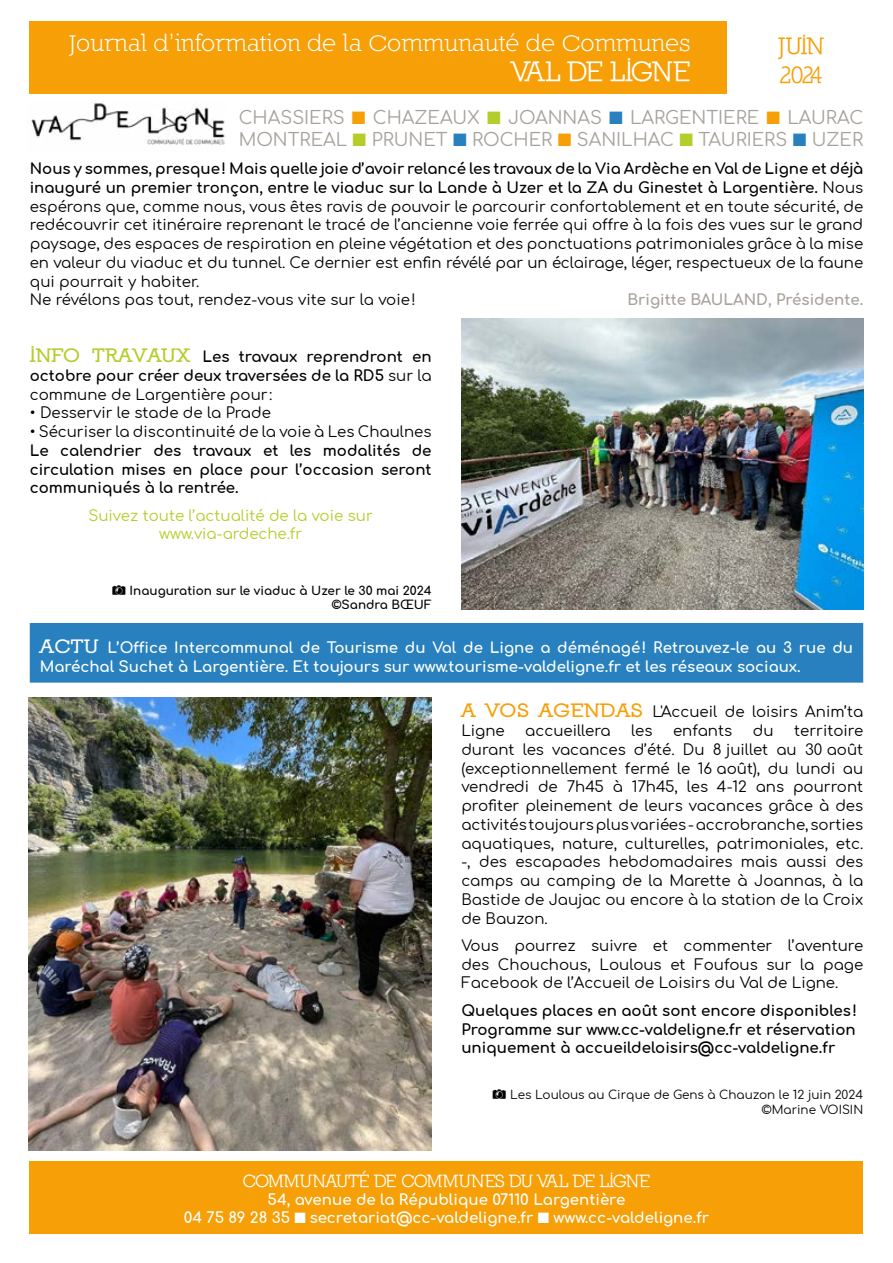
<style>
.page{position:relative;width:893px;height:1263px;background:#fff}
.page>*{position:absolute;margin:0;border:0;box-sizing:border-box;transform-origin:0 0}
.t1{font:700 28.5px "Nilland";letter-spacing:-.05em;color:#fff}
.t2{font:25.5px "Nilland Small Caps";color:#fff}
.t3{font:700 24px/28.8px "Nilland";letter-spacing:-.045em;color:#f69f07}
.t4{font:18px/21.6px "Comfortaa";color:#a7a19a}
.t5{font:700 18px "Nilland";color:#fff}
.t6{font:15px/18.8px "Comfortaa";color:#000}
.t7{font:700 15px/18.8px "Comfortaa";color:#000;text-align:justify}
.t8{font:700 15px/18px "Comfortaa";color:#fff;text-align:center}
.t9{font:15px/18.8px "Comfortaa";color:#b4cd29;text-align:center}
.t10{font:700 15px "Comfortaa";color:#a7a19a}
.t11{font:12px/14.4px "Comfortaa";color:#000;text-align:right}
.t12{font:700 12px/14.4px "Comfortaa";color:#000;text-align:right}
.s1{color:#f69f07}
.s2{color:#b4cd29}
.s3{color:#2881be}
.s4{font-weight:700}
.s5{font-family:"Nilland Small Caps Bold";font-weight:400;font-size:21px;color:#b4cd29}
.s6{font-weight:400}
.s7{font-family:"Logofont Euro";font-weight:400;font-size:15px}
.s8{font-family:"Nilland Small Caps Bold";font-weight:400;font-size:21px}
.s9{font-family:"Nilland Small Caps Bold";font-size:21px;color:#f69f07}
.s10{font-family:"Logofont Euro";font-size:15px}
</style>
<div class="page">
<div style="left:30px;top:21px;width:697px;height:73px;background:#f69f07"></div>
<div style="left:30px;top:1161px;width:833px;height:72px;background:#f69f07"></div>
<img style="left:31px;top:103px;width:194px;height:42px">
<div style="left:31px;top:624px;width:831px;height:58px;background:#2881be"></div>
<div style="left:30px;top:623px;width:833px;height:60px;border:2px solid #2881be"></div>
<img style="left:461px;top:319px;width:402px;height:291px">
<img style="left:28px;top:697px;width:404px;height:453px">
<h2 class="t2" style="left:69px;top:28px;width:623px">Journal d’information de la Communauté de Communes</h2>
<h1 class="t1" style="left:511px;top:55px;width:181px">VAL DE LIGNE</h1>
<h3 class="t3" style="left:778px;top:31px;width:47px">JUIN<br>2024</h3>
<p class="t4" style="left:239px;top:104px;width:626px">CHASSIERS <span class="s1">■</span> CHAZEAUX <span class="s2">■</span> JOANNAS <span class="s3">■</span> LARGENTIERE <span class="s1">■</span> LAURAC<br>MONTREAL <span class="s2">■</span> PRUNET <span class="s3">■</span> ROCHER <span class="s1">■</span> SANILHAC <span class="s2">■</span> TAURIERS <span class="s3">■</span> UZER</p>
<p class="t6" style="left:30px;top:157px;width:835px"><span class="s4">Nous y sommes, presque! Mais quelle joie d’avoir relancé les travaux de la Via Ardèche en Val de Ligne et déjà inauguré un premier tronçon, entre le viaduc sur la Lande à Uzer et la ZA du Ginestet à Largentière.</span> Nous espérons que, comme nous, vous êtes ravis de pouvoir le parcourir confortablement et en toute sécurité, de redécouvrir cet itinéraire reprenant le tracé de l’ancienne voie ferrée qui offre à la fois des vues sur le grand paysage, des espaces de respiration en pleine végétation et des ponctuations patrimoniales grâce à la mise en valeur du viaduc et du tunnel. Ce dernier est enfin révélé par un éclairage, léger, respectueux de la faune qui pourrait y habiter.<br>Ne révélons pas tout, rendez-vous vite sur la voie!</p>
<p class="t10" style="left:627px;top:286px;width:237px">Brigitte BAULAND, Présidente.</p>
<p class="t7" style="left:30px;top:345px;width:403px"><span class="s5">INFO TRAVAUX</span> Les travaux reprendront en octobre pour créer deux traversées de la RD5 <span class="s6">sur la commune de Largentière pour :</span></p>
<p class="t6" style="left:30px;top:401px;width:243px">• Desservir le stade de la Prade</p>
<p class="t6" style="left:30px;top:420px;width:403px">• Sécuriser la discontinuité de la voie à Les Chaulnes</p>
<p class="t7" style="left:30px;top:439px;width:403px">Le calendrier des travaux et les modalités de circulation mises en place pour l’occasion seront communiqués à la rentrée.</p>
<p class="t9" style="left:89px;top:504px;width:286px">Suivez toute l’actualité de la voie sur www.via-ardeche.fr</p>
<p class="t12" style="left:112px;top:581px;width:321px"><span class="s7">P</span> Inauguration sur le viaduc à Uzer le 30 mai 2024 ©Sandra BŒUF</p>
<p class="t8" style="left:40px;top:636px;width:815px;line-height:18.8px;text-align:left"><span class="s8">ACTU</span> L’Office Intercommunal de Tourisme du Val de Ligne a déménagé! Retrouvez-le au 3 rue du<br>Maréchal Suchet à Largentière. Et toujours sur www.tourisme-valdeligne.fr et les réseaux sociaux.</p>
<p class="t6" style="left:461px;top:700px;width:403px"><span class="s9">A VOS AGENDAS</span> L'Accueil de loisirs Anim’ta<br>Ligne</p>
<p class="t6" style="left:525px;top:719px;width:87px">accueillera</p>
<p class="t6" style="left:631px;top:719px;width:23px">les</p>
<p class="t6" style="left:673px;top:719px;width:61px">enfants</p>
<p class="t6" style="left:753px;top:719px;width:22px">du</p>
<p class="t6" style="left:461px;top:719px;width:403px;text-align:justify;text-indent:333px">territoire durant les vacances d’été. Du 8 juillet au 30 août (exceptionnellement fermé le 16 août), du lundi au vendredi de 7h45 à 17h45, les 4-12 ans pourront profiter pleinement de leurs vacances grâce à des activités toujours plus variées - accrobranche, sorties aquatiques, nature, culturelles, patrimoniales, etc. -, des escapades hebdomadaires mais aussi des camps au camping de la Marette à Joannas, à la Bastide de Jaujac ou encore à la station de la Croix de Bauzon.</p>
<p class="t6" style="left:461px;top:934px;width:403px;text-align:justify">Vous pourrez suivre et commenter l’aventure des Chouchous, Loulous et Foufous sur la page Facebook de l’Accueil de Loisirs du Val de Ligne.</p>
<p class="t7" style="left:461px;top:999px;width:397px">Quelques places en août sont encore disponibles!<br>Programme sur www.cc-valdeligne.fr et réservation uniquement à accueildeloisirs@cc-valdeligne.fr</p>
<p class="t11" style="left:492px;top:1086px;width:372px"><span class="s10">P</span> Les Loulous au Cirque de Gens à Chauzon le 12 juin 2024 ©Marine VOISIN</p>
<p class="t5" style="left:242px;top:1170px;width:410px">COMMUNAUTÉ DE COMMUNES DU VAL DE LIGNE</p>
<p class="t8" style="left:184px;top:1188px;width:527px">54, avenue de la République 07110 Largentière<br>04 75 89 28 35 ■ secretariat@cc-valdeligne.fr ■ www.cc-valdeligne.fr</p>
</div>
